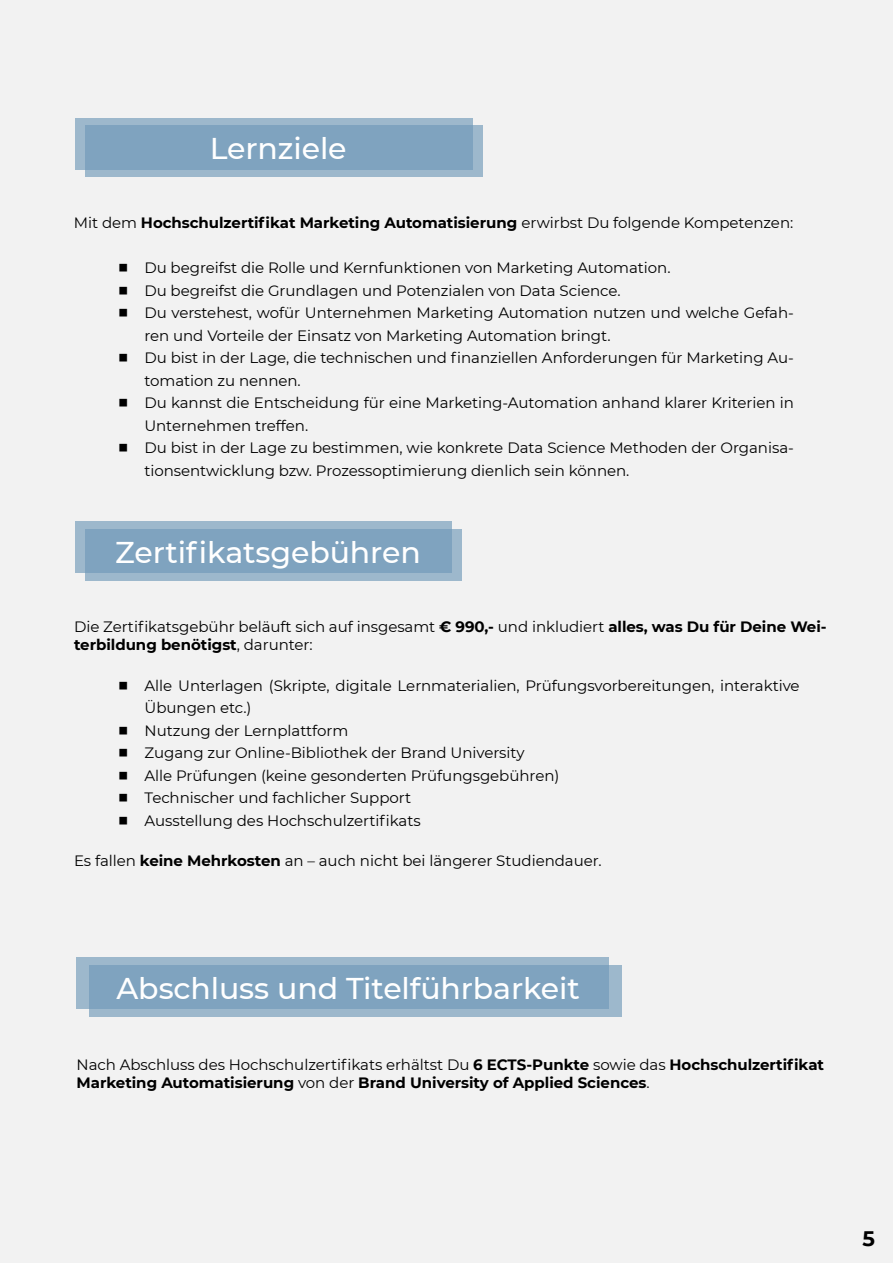
<style>
.page{position:relative;width:893px;height:1263px;background:#f2f2f2}
.page>*{position:absolute;margin:0;border:0;box-sizing:border-box;transform-origin:0 0}
.t1{font:500 30px "Montserrat";letter-spacing:-.005em;color:#fff}
.t2{font:700 21px "Montserrat";color:#000}
.t3{font:15px/22.5px "Montserrat";letter-spacing:-.005em;color:#000}
.t4{font:700 15px/18px "Montserrat";letter-spacing:-.005em;color:#000}
.s1{font-weight:400}
.s2{font-weight:700;font-size:19.5px}
.s3{font-weight:700}
</style>
<div class="page">
<div style="left:75px;top:118px;width:398px;height:51px;background:#9db8cc"></div>
<svg style="left:85px;top:125px;width:398px;height:52px;background:#83a6c1"></svg>
<div style="left:76px;top:521px;width:376px;height:52px;background:#9db8cc"></div>
<svg style="left:85px;top:529px;width:377px;height:52px;background:#84a6c1"></svg>
<div style="left:76px;top:957px;width:532px;height:52px;background:#9db8cc"></div>
<svg style="left:90px;top:965px;width:532px;height:52px;background:#84a6c1"></svg>
<h1 class="t1" style="left:210px;top:128px;width:138px">Lernziele</h1>
<p class="t4" style="left:74px;top:213px;width:721px"><span class="s1">Mit dem</span> Hochschulzertifikat Marketing Automatisierung <span class="s1">erwirbst Du folgende Kompetenzen:</span></p>
<p class="t3" style="left:117px;top:256px;width:555px"><span class="s2">■</span> Du begreifst die Rolle und Kernfunktionen von Marketing Automation.</p>
<p class="t3" style="left:117px;top:278px;width:505px"><span class="s2">■</span> Du begreifst die Grundlagen und Potenzialen von Data Science.</p>
<p class="t3" style="left:144px;top:301px;width:651px;text-indent:-27px"><span class="s2">■</span> Du verstehest, wofür Unternehmen Marketing Automation nutzen und welche Gefah&shy;ren und Vorteile der Einsatz von Marketing Automation bringt.</p>
<p class="t3" style="left:144px;top:346px;width:651px;text-indent:-27px"><span class="s2">■</span> Du bist in der Lage, die technischen und finanziellen Anforderungen für Marketing Au&shy;tomation zu nennen.</p>
<p class="t3" style="left:144px;top:391px;width:651px;text-indent:-27px"><span class="s2">■</span> Du kannst die Entscheidung für eine Marketing-Automation anhand klarer Kriterien in<br>Unternehmen treffen.</p>
<p class="t3" style="left:144px;top:436px;width:651px;text-indent:-27px"><span class="s2">■</span> Du bist in der Lage zu bestimmen, wie konkrete Data Science Methoden der Organisa&shy;tionsentwicklung bzw. Prozessoptimierung dienlich sein können.</p>
<h1 class="t1" style="left:115px;top:531px;width:307px">Zertifikatsgebühren</h1>
<p class="t3" style="left:74px;top:618px;width:754px;line-height:18px">Die Zertifikatsgebühr beläuft sich auf insgesamt <span class="s3">€ 990,-</span> und inkludiert <span class="s3">alles, was Du für Deine Wei&shy;terbildung benötigst</span>, darunter:</p>
<p class="t3" style="left:145px;top:674px;width:656px;text-indent:-27px"><span class="s2">■</span> Alle Unterlagen (Skripte, digitale Lernmaterialien, Prüfungsvorbereitungen, interaktive<br>Übungen etc.)</p>
<p class="t3" style="left:118px;top:719px;width:232px"><span class="s2">■</span> Nutzung der Lernplattform</p>
<p class="t3" style="left:118px;top:741px;width:408px"><span class="s2">■</span> Zugang zur Online-Bibliothek der Brand University</p>
<p class="t3" style="left:118px;top:764px;width:443px"><span class="s2">■</span> Alle Prüfungen (keine gesonderten Prüfungsgebühren)</p>
<p class="t3" style="left:118px;top:786px;width:295px"><span class="s2">■</span> Technischer und fachlicher Support</p>
<p class="t3" style="left:118px;top:809px;width:305px"><span class="s2">■</span> Ausstellung des Hochschulzertifikats</p>
<p class="t3" style="left:74px;top:849px;width:529px">Es fallen <span class="s3">keine Mehrkosten</span> an – auch nicht bei längerer Studiendauer.</p>
<h1 class="t1" style="left:116px;top:967px;width:465px">Abschluss und Titelführbarkeit</h1>
<p class="t4" style="left:77px;top:1054px;width:749px"><span class="s1">Nach Abschluss des Hochschulzertifikats erhältst Du</span> 6 ECTS-Punkte <span class="s1">sowie das</span> Hochschulzertifikat<br>Marketing Automatisierung <span class="s1">von der</span> Brand University of Applied Sciences<span class="s1">.</span></p>
<h2 class="t2" style="left:862px;top:1223px;width:14px">5</h2>
</div>
